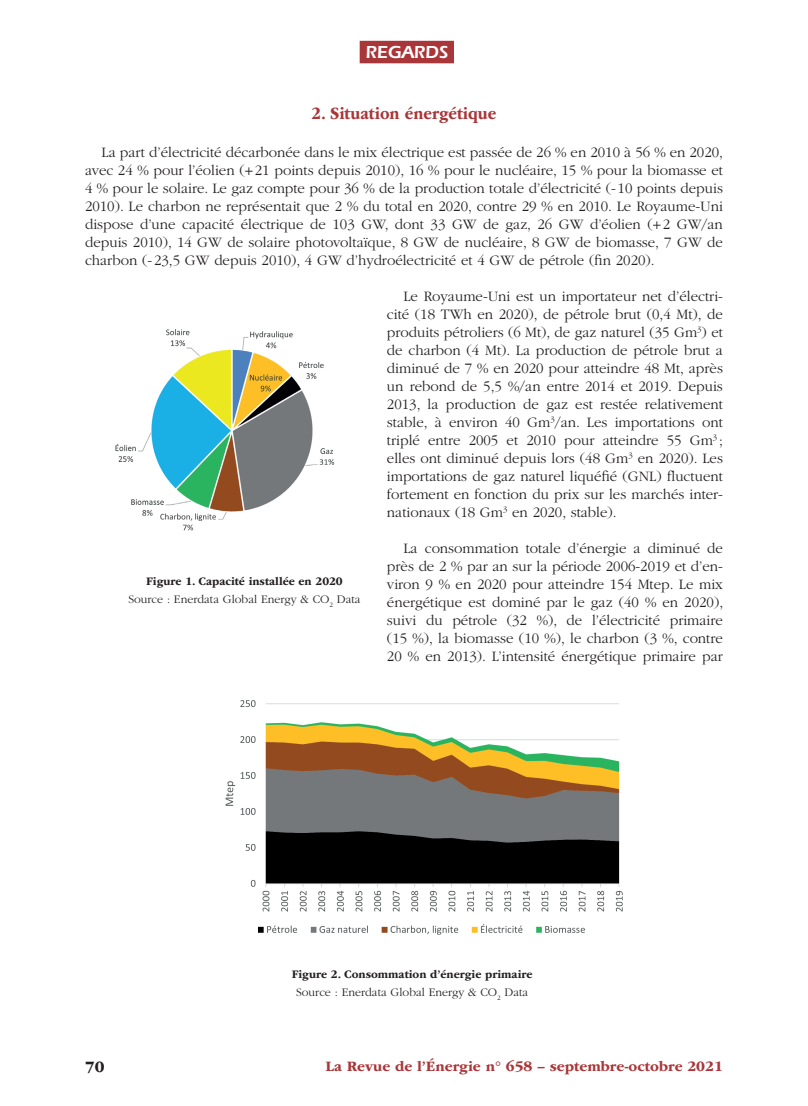
<style>
.page{position:relative;width:808px;height:1106px;background:#fff}
.page>*{position:absolute;margin:0;border:0;box-sizing:border-box;transform-origin:0 0}
.t1{font:700 18px "ITC Garamond Std";color:#a93639;scale:.9 1}
.t2{font:600 18px "ITC Eras Std";color:#fff}
.t3{font:700 16.5px "ITC Garamond Std";color:#231f20}
.t4{font:300 15px/18px "ITC Garamond Std";color:#231f20;text-align:justify}
.t5{font:700 15px "ITC Garamond Std";color:#a93639}
.t6{font:700 12px/18px "ITC Garamond Std";color:#231f20;text-align:center;scale:.96 1}
.t7{font:300 12px/18px "ITC Garamond Std";color:#231f20;text-align:center}
.s1{font-weight:700}
.s2{font-weight:300}
</style>
<div class="page">
<div style="left:360px;top:41px;width:94px;height:22px;background:#a93639"></div>
<img style="left:115px;top:329px;width:220px;height:202px">
<img style="left:225px;top:700px;width:398px;height:235px">
<p class="t2" style="left:365px;top:42px;width:84px">REGARDS</p>
<p class="t1" style="left:312px;top:103px;width:207px">2. Situation énergétique</p>
<p class="t4" style="left:85px;top:143px;width:639px;text-indent:16px">La part d’électricité décarbonée dans le mix électrique est passée de 26 % en 2010 à 56 % en 2020, avec 24 % pour l’éolien (+21 points depuis 2010), 16 % pour le nucléaire, 15 % pour la biomasse et 4 % pour le solaire. Le gaz compte pour 36 % de la production totale d’électricité (-10 points depuis 2010). Le charbon ne représentait que 2 % du total en 2020, contre 29 % en 2010. Le Royaume-Uni dispose d’une capacité électrique de 103 GW, dont 33 GW de gaz, 26 GW d’éolien (+2 GW/an depuis 2010), 14 GW de solaire photovoltaïque, 8 GW de nucléaire, 8 GW de biomasse, 7 GW de charbon (-23,5 GW depuis 2010), 4 GW d’hydroélectricité et 4 GW de pétrole (fin 2020).</p>
<p class="t4" style="left:387px;top:287px;width:337px;text-indent:16px">Le Royaume-Uni est un importateur net d’électri&shy;cité (18 TWh en 2020), de pétrole brut (0,4 Mt), de produits pétroliers (6 Mt), de gaz naturel (35 Gm<sup>3</sup>) et de charbon (4 Mt). La production de pétrole brut a diminué de 7 % en 2020 pour atteindre 48 Mt, après un rebond de 5,5 %/an entre 2014 et 2019. Depuis 2013, la production de gaz est restée relativement stable, à environ 40 Gm<sup>3</sup>/an. Les importations ont triplé entre 2005 et 2010 pour atteindre 55 Gm<sup>3</sup> ; elles ont diminué depuis lors (48 Gm<sup>3</sup> en 2020). Les importations de gaz naturel liquéfié (GNL) fluctuent fortement en fonction du prix sur les marchés inter&shy;nationaux (18 Gm<sup>3</sup> en 2020, stable).</p>
<p class="t4" style="left:387px;top:539px;width:338px;text-indent:17px">La consommation totale d’énergie a diminué de près de 2 % par an sur la période 2006-2019 et d’en&shy;viron 9 % en 2020 pour atteindre 154 Mtep. Le mix énergétique est dominé par le gaz (40 % en 2020), suivi du pétrole (32 %), de l’électricité primaire (15 %), la biomasse (10 %), le charbon (3 %, contre 20 % en 2013). L’intensité énergétique primaire par</p>
<p class="t7" style="left:128px;top:572px;width:234px"><span class="s1">Figure 1. Capacité installée en 2020<br></span>Source : Enerdata Global Energy &amp; CO<sub>2</sub> Data</p>
<p class="t6" style="left:292px;top:965px;width:252px">Figure 2. Consommation d’énergie primaire<br><span class="s2">Source : Enerdata Global Energy &amp; CO</span><sub>2</sub> <span class="s2">Data</span></p>
<p class="t3" style="left:85px;top:1057px;width:21px">70</p>
<p class="t5" style="left:325px;top:1058px;width:399px">La Revue de l’Énergie n° 658 – septembre-octobre 2021</p>
</div>
